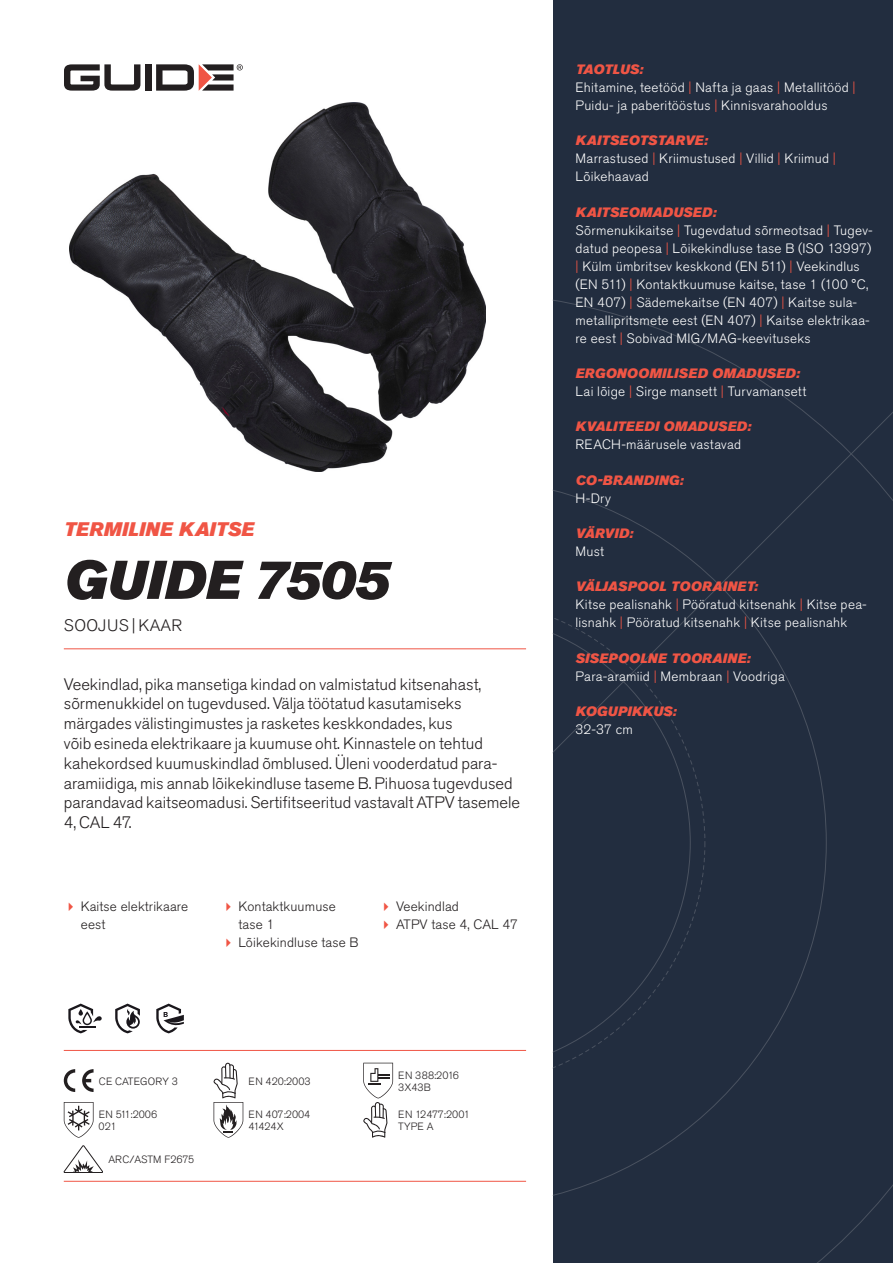
<style>
.page{position:relative;width:893px;height:1263px;background:#fff}
.page>*{position:absolute;margin:0;border:0;box-sizing:border-box;transform-origin:0 0}
.Rubrik{font:italic 54px "Akzidenz Grotesk Pro Super";color:#231f20}
.Överrubrik{font:italic 19.5px "Akzidenz Grotesk Pro Super";letter-spacing:.005em;color:#f05545}
.Ingress{font:300 16.5px/19.8px "Akzidenz Grotesk Pro";color:#231f20}
.Product_-_AltSegment{font:300 16.5px "Akzidenz Grotesk Pro";letter-spacing:.01em;color:#231f20}
.Produkt_-_Brödtext{font:300 13.5px/18px "Akzidenz Grotesk Pro";letter-spacing:.02em;color:#fff}
.Produkt_-_Namn{font:italic 13.5px "Akzidenz Grotesk Pro Super";letter-spacing:.015em;color:#f05545}
.t1{font:300 13.5px/18px "Akzidenz Grotesk Pro";letter-spacing:.01em;color:#231f20}
.Produkt_-_Namn-2{font:italic 13.5px "Akzidenz Grotesk Pro Super";letter-spacing:-.015em;color:#f05545}
.t2{font:300 10.5px "Akzidenz Grotesk Pro";color:#231f20}
.t3{font:300 10.5px "Akzidenz Grotesk Pro";letter-spacing:-.02em;color:#231f20}
.s1{color:#f05545}
</style>
<div class="page">
<div style="left:145px;top:64px;width:7px;height:27px;background:#231f20"></div>
<svg style="left:156px;top:64px;width:87px;height:27px"></svg>
<svg style="left:64px;top:64px;width:76px;height:27px"></svg>
<div style="left:553px;top:0;width:340px;height:1263px;background:#222d3f"></div>
<svg style="left:553px;top:300px;width:340px;height:963px"></svg>
<hr style="left:64px;top:1050px;width:462px;height:1px;background:#f05545">
<hr style="left:64px;top:1181px;width:462px;height:1px;background:#f05545">
<svg style="left:68px;top:1003px;width:34px;height:30px"></svg>
<svg style="left:115px;top:1003px;width:25px;height:30px"></svg>
<svg style="left:156px;top:1003px;width:28px;height:30px"></svg>
<svg style="left:64px;top:1069px;width:11px;height:23px"></svg>
<svg style="left:82px;top:1069px;width:12px;height:23px"></svg>
<svg style="left:64px;top:1102px;width:30px;height:36px"></svg>
<svg style="left:214px;top:1063px;width:29px;height:75px"></svg>
<svg style="left:363px;top:1063px;width:30px;height:75px"></svg>
<svg style="left:64px;top:1145px;width:39px;height:28px"></svg>
<img style="left:70px;top:102px;width:416px;height:370px">
<hr style="left:64px;top:648px;width:462px;height:1px;background:#f05545">
<p class="Överrubrik" style="left:64px;top:517px;width:192px">TERMILINE KAITSE</p>
<p class="Rubrik" style="left:64px;top:545px;width:327px">GUIDE 7505</p>
<p class="Product_-_AltSegment" style="left:64px;top:615px;width:120px">SOOJUS | KAAR</p>
<p class="Ingress" style="left:64px;top:674px;width:458px">Veekindlad, pika mansetiga kindad on valmistatud kitsenahast, sõrmenukkidel on tugevdused. Välja töötatud kasutamiseks märgades välistingimustes ja rasketes keskkondades, kus<br>võib esineda elektrikaare ja kuumuse oht. Kinnastele on tehtud kahekordsed kuumuskindlad õmblused. Üleni vooderdatud para&shy;aramiidiga, mis annab lõikekindluse taseme B. Pihuosa tugevdused parandavad kaitseomadusi. Sertifitseeritud vastavalt ATPV tasemele 4, CAL 47.</p>
<p class="t1" style="left:81px;top:897px;width:109px">Kaitse elektrikaare eest</p>
<p class="t1" style="left:238px;top:897px;width:99px">Kontaktkuumuse tase 1</p>
<p class="t1" style="left:238px;top:933px;width:122px">Lõikekindluse tase B</p>
<p class="t1" style="left:396px;top:897px;width:64px">Veekindlad</p>
<p class="t1" style="left:396px;top:915px;width:123px">ATPV tase 4, CAL 47</p>
<p class="t2" style="left:99px;top:1074px;width:81px">CE CATEGORY 3</p>
<p class="t2" style="left:248px;top:1074px;width:64px">EN 420:2003</p>
<p class="t2" style="left:398px;top:1068px;width:62px">EN 388:2016</p>
<p class="t2" style="left:398px;top:1080px;width:34px">3X43B</p>
<p class="t2" style="left:99px;top:1107px;width:60px">EN 511:2006</p>
<p class="t2" style="left:99px;top:1119px;width:19px">021</p>
<p class="t2" style="left:248px;top:1107px;width:63px">EN 407:2004</p>
<p class="t2" style="left:248px;top:1119px;width:37px">41424X</p>
<p class="t3" style="left:398px;top:1107px;width:73px">EN 12477:2001</p>
<p class="t2" style="left:398px;top:1119px;width:37px">TYPE A</p>
<p class="t2" style="left:108px;top:1152px;width:87px">ARC/ASTM F2675</p>
<p class="Produkt_-_Namn-2" style="left:576px;top:60px;width:69px">TAOTLUS:</p>
<p class="Produkt_-_Brödtext" style="left:576px;top:78px;width:281px">Ehitamine, teetööd <span class="s1">|</span> Nafta ja gaas <span class="s1">|</span> Metallitööd <span class="s1">|<br></span>Puidu- ja paberitööstus <span class="s1">|</span> Kinnisvarahooldus</p>
<p class="Produkt_-_Namn" style="left:576px;top:132px;width:134px">KAITSEOTSTARVE:</p>
<p class="Produkt_-_Brödtext" style="left:576px;top:150px;width:262px">Marrastused <span class="s1">|</span> Kriimustused <span class="s1">|</span> Villid <span class="s1">|</span> Kriimud <span class="s1">|<br></span>Lõikehaavad</p>
<p class="Produkt_-_Namn" style="left:576px;top:203px;width:142px">KAITSEOMADUSED:</p>
<p class="Produkt_-_Brödtext" style="left:576px;top:221px;width:299px">Sõrmenukikaitse <span class="s1">|</span> Tugevdatud sõrmeotsad <span class="s1">|</span> Tugev&shy;datud peopesa <span class="s1">|</span> Lõikekindluse tase B (ISO 13997) <span class="s1">|</span> Külm ümbritsev keskkond (EN 511) <span class="s1">|</span> Veekindlus (EN 511) <span class="s1">|</span> Kontaktkuumuse kaitse, tase 1 (100 °C, EN 407) <span class="s1">|</span> Sädemekaitse (EN 407) <span class="s1">|</span> Kaitse sula&shy;metallipritsmete eest (EN 407) <span class="s1">|</span> Kaitse elektrikaa&shy;re eest <span class="s1">|</span> Sobivad MIG/MAG-keevituseks</p>
<p class="Produkt_-_Namn" style="left:576px;top:364px;width:226px">ERGONOOMILISED OMADUSED:</p>
<p class="Produkt_-_Brödtext" style="left:576px;top:382px;width:232px">Lai lõige <span class="s1">|</span> Sirge mansett <span class="s1">|</span> Turvamansett</p>
<p class="Produkt_-_Namn" style="left:576px;top:418px;width:177px">KVALITEEDI OMADUSED:</p>
<p class="Produkt_-_Brödtext" style="left:576px;top:436px;width:167px">REACH-määrusele vastavad</p>
<p class="Produkt_-_Namn" style="left:576px;top:471px;width:109px">CO-BRANDING:</p>
<p class="Produkt_-_Brödtext" style="left:576px;top:489px;width:37px">H-Dry</p>
<p class="Produkt_-_Namn" style="left:576px;top:524px;width:59px">VÄRVID:</p>
<p class="Produkt_-_Brödtext" style="left:576px;top:542px;width:30px">Must</p>
<p class="Produkt_-_Namn" style="left:576px;top:578px;width:184px">VÄLJASPOOL TOORAINET:</p>
<p class="Produkt_-_Brödtext" style="left:576px;top:596px;width:293px">Kitse pealisnahk <span class="s1">|</span> Pööratud kitsenahk <span class="s1">|</span> Kitse pea&shy;lisnahk <span class="s1">|</span> Pööratud kitsenahk <span class="s1">|</span> Kitse pealisnahk</p>
<p class="Produkt_-_Namn" style="left:576px;top:649px;width:176px">SISEPOOLNE TOORAINE:</p>
<p class="Produkt_-_Brödtext" style="left:576px;top:667px;width:211px">Para-aramiid <span class="s1">|</span> Membraan <span class="s1">|</span> Voodriga</p>
<p class="Produkt_-_Namn" style="left:576px;top:702px;width:102px">KOGUPIKKUS:</p>
<p class="Produkt_-_Brödtext" style="left:576px;top:720px;width:59px">32-37 cm</p>
</div>
